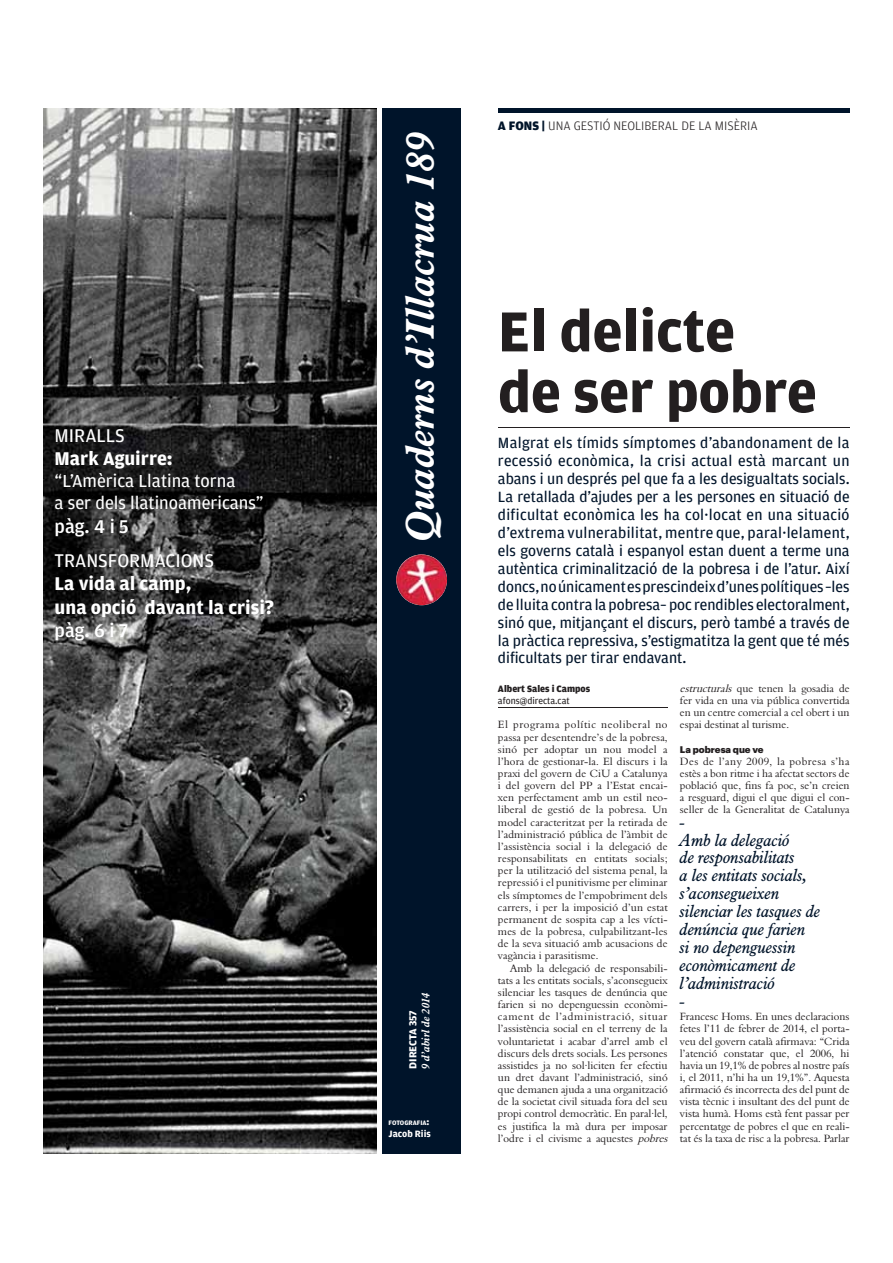
<style>
.page{position:relative;width:893px;height:1263px;background:#fff}
.page>*{position:absolute;margin:0;border:0;box-sizing:border-box;transform-origin:0 0}
.t1{font:700 59.7px/60.8px "Amplitude";letter-spacing:-.005em;color:#231f20}
.t2{font:italic 700 39.15px "Aldine 721 BT";color:#fff}
.t3{font:700 19.5px/23.4px "Amplitude";color:#fff}
.t4{font:19.5px "Amplitude";color:#fff}
.t5{font:500 19.5px "Amplitude";color:#fff}
.t6{font:18.45px/22.2px "Amplitude";color:#fff}
.t7{font:italic 16.8px/17.9px "Aldine 721 BT";letter-spacing:-.01em;color:#00142a}
.t8{font:15.75px/17.9px "Amplitude";color:#00142a;text-align:justify}
.t9{font:300 13.05px "Amplitude";color:#231f20}
.t10{font:10.8px/12.1px "Aldine 401 BT Roman A";color:#231f20;text-align:justify}
.t11{font:italic 700 10.8px "Aldine 721 BT";color:#fff}
.t12{font:700 10.8px "Amplitude";color:#fff}
.t13{font:900 9.75px "Amplitude";color:#231f20}
.t14{font:9.75px "Amplitude";color:#231f20}
.t15{font:700 9.75px "Amplitude";color:#fff}
.t16{font:900 9.45px "Graphik";color:#231f20}
.t17{font:700 6.9px "Amplitude";color:#fff}
.s1{font-size:9.75px}
.s2{font-weight:900;color:#00142a}
.s3{font-style:italic}
</style>
<div class="page">
<div style="left:382px;top:108px;width:79px;height:1046px;background:#00142a"></div>
<div style="left:498px;top:108px;width:351px;height:5px;background:#00142a"></div>
<hr style="left:498px;top:427px;width:351px;height:1px;background:#231f20">
<hr style="left:498px;top:707px;width:170px;height:1px;background:#231f20">
<img style="left:43px;top:108px;width:333px;height:1046px">
<img style="left:396px;top:554px;width:51px;height:51px;border-radius:50%">
<h3 class="t4" style="left:55px;top:428px;width:72px">MIRALLS</h3>
<h3 class="t3" style="left:55px;top:448px;width:119px">Mark Aguirre:</h3>
<h3 class="t6" style="left:55px;top:471px;width:211px">“L’Amèrica Llatina torna<br>a ser dels llatinoamericans”</h3>
<h3 class="t5" style="left:55px;top:515px;width:76px">pàg. 4 i 5</h3>
<h3 class="t4" style="left:55px;top:553px;width:161px">TRANSFORMACIONS</h3>
<h3 class="t3" style="left:55px;top:573px;width:221px">La vida al camp,<br>una opció davant la crisi?</h3>
<h3 class="t5" style="left:55px;top:619px;width:75px">pàg. 6 i 7</h3>
<h2 class="t2" style="left:397px;top:541px;width:411px;rotate:-90deg">Quaderns d’Illacrua 189</h2>
<p class="t11" style="left:419px;top:1069px;width:78px;rotate:-90deg">9 d’abirl de 2014</p>
<p class="t12" style="left:409px;top:1069px;width:60px;rotate:-90deg">DIRECTA 357</p>
<p class="t17" style="left:388px;top:1120px;width:42px">FOTOGRAFIA<span class="s1">:</span></p>
<p class="t15" style="left:388px;top:1130px;width:44px">Jacob Riis</p>
<p class="t9" style="left:498px;top:122px;width:261px"><span class="s2">A FONS |</span> UNA GESTIÓ NEOLIBERAL DE LA MISÈRIA</p>
<h1 class="t1" style="left:498px;top:305px;width:320px">El delicte<br>de ser pobre</h1>
<p class="t8" style="left:498px;top:435px;width:353px">Malgrat els tímids símptomes d’abandonament de la recessió econòmica, la crisi actual està marcant un abans i un després pel que fa a les desigualtats socials.<br>La retallada d’ajudes per a les persones en situació de dificultat econòmica les ha col·locat en una situació d’extrema vulnerabilitat, mentre que, paral·lelament, els governs català i espanyol estan duent a terme una autèntica criminalització de la pobresa i de l’atur. Així doncs, no únicament es prescindeix d’unes polítiques –les de lluita contra la pobresa– poc rendibles electoralment, sinó que, mitjançant el discurs, però també a través de la pràctica repressiva, s’estigmatitza la gent que té més dificultats per tirar endavant.</p>
<p class="t13" style="left:498px;top:685px;width:94px">Albert Sales i Campos</p>
<p class="t14" style="left:498px;top:697px;width:73px">afons@directa.cat</p>
<p class="t10" style="left:498px;top:720px;width:171px">El programa polític neoliberal no passa per desentendre’s de la pobresa, sinó per adoptar un nou model a l’hora de gestionar-la. El discurs i la praxi del govern de CiU a Catalunya i del govern del PP a l’Estat encai&shy;xen perfectament amb un estil neo&shy;liberal de gestió de la pobresa. Un model caracteritzat per la retirada de l’administració pública de l’àmbit de l’assistència social i la delegació de responsabilitats en entitats socials; per la utilització del sistema penal, la repressió i el punitivisme per eliminar els símptomes de l’empobriment dels carrers, i per la imposició d’un estat permanent de sospita cap a les vícti&shy;mes de la pobresa, culpabilitzant-les de la seva situació amb acusacions de vagància i parasitisme.</p>
<p class="t10" style="left:498px;top:963px;width:174px;text-align:left;text-indent:12px">Amb la delegació de responsabili&shy;tats a les entitats socials, s’aconsegueix silenciar les tasques de denúncia que farien si no depenguessin econòmi&shy;cament de l’administració, situar l’assistència social en el terreny de la voluntarietat i acabar d’arrel amb el discurs dels drets socials. Les persones assistides ja no sol·liciten fer efectiu un dret davant l’administració, sinó que demanen ajuda a una organització de la societat civil situada fora del seu propi control democràtic. En paral·lel, es justifica la mà dura per imposar l’odre i el civisme a aquestes <span class="s3">pobres</span></p>
<p class="t10" style="left:680px;top:683px;width:171px"><span class="s3">estructurals</span> que tenen la gosadia de fer vida en una via pública convertida en un centre comercial a cel obert i un espai destinat al turisme.</p>
<p class="t16" style="left:680px;top:745px;width:85px">La pobresa que ve</p>
<p class="t10" style="left:680px;top:756px;width:171px">Des de l’any 2009, la pobresa s’ha estès a bon ritme i ha afectat sectors de població que, fins fa poc, se’n creien a resguard, digui el que digui el con&shy;seller de la Generalitat de Catalunya</p>
<h3 class="t7" style="left:680px;top:814px;width:142px">-<br>Amb la delegació<br>de responsabilitats<br>a les entitats socials, s’aconsegueixen silenciar les tasques de denúncia que farien<br>si no depenguessin econòmicament de l’administració<br>-</h3>
<p class="t10" style="left:680px;top:1012px;width:171px">Francesc Homs. En unes declaracions fetes l’11 de febrer de 2014, el porta&shy;veu del govern català afirmava: “Crida l’atenció constatar que, el 2006, hi havia un 19,1% de pobres al nostre país i, el 2011, n’hi ha un 19,1%”. Aquesta afirmació és incorrecta des del punt de vista tècnic i insultant des del punt de vista humà. Homs està fent passar per percentatge de pobres el que en reali&shy;tat és la taxa de risc a la pobresa. Parlar</p>
</div>
